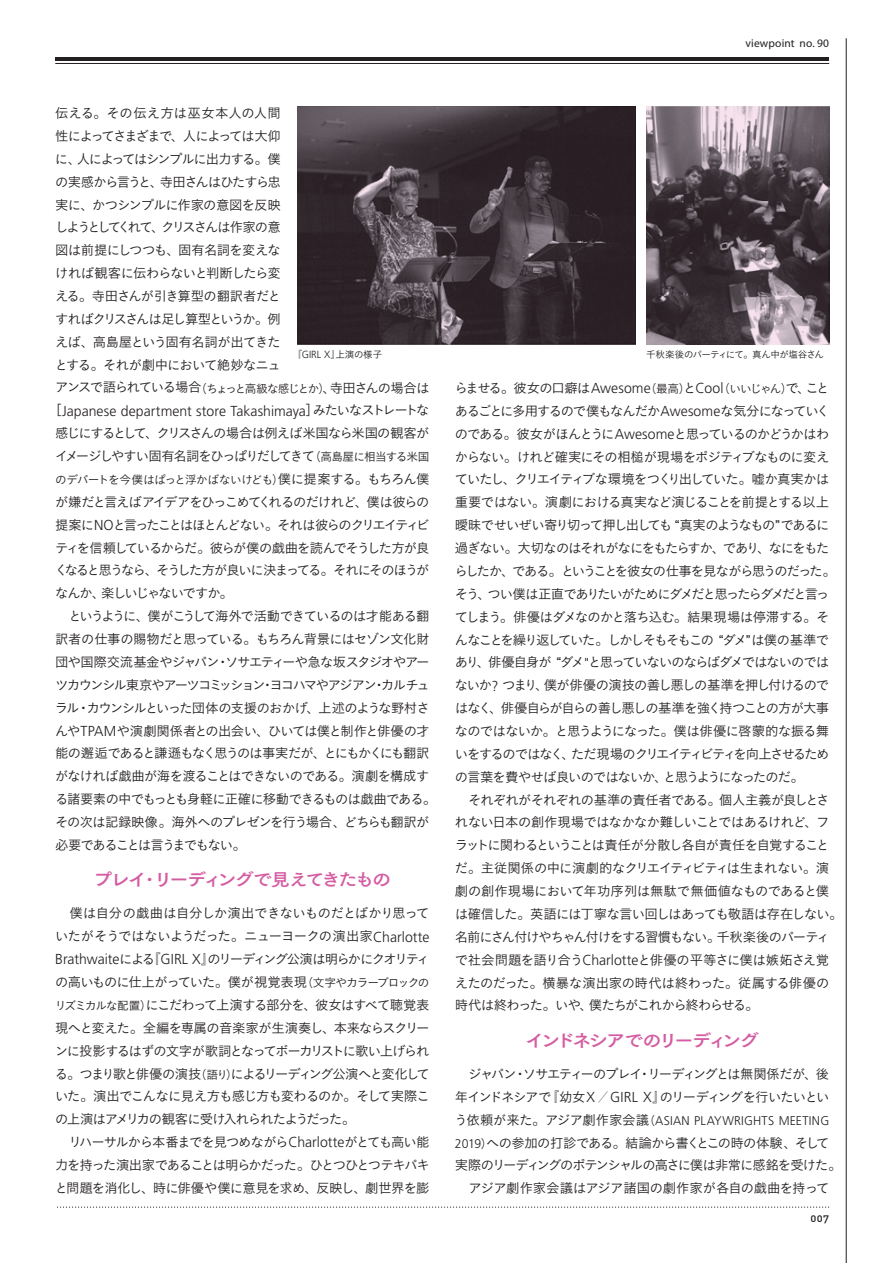
<style>
.page{position:relative;width:893px;height:1263px;background:#fff}
.page>*{position:absolute;margin:0;border:0;box-sizing:border-box;transform-origin:0 0}
.t1{font:17.25px "Tsuku Go Pro B";letter-spacing:-.12em;color:#d55ca2;scale:1.11 1}
.t2{font:17.25px "Tsuku Go Pro B";letter-spacing:-.14em;color:#d55ca2;scale:1.11 1}
.t3{font:300 14.4px "Frutiger";color:#231f20}
.t4{font:13.35px/22.8px "Koburina Go Std N W3";letter-spacing:-.085em;color:#231f20}
.t5{font:13.35px/22.8px "Koburina Go Std N W3";letter-spacing:-.06em;color:#231f20}
.t6{font:13.35px/22.8px "Koburina Go Std N W3";letter-spacing:-.105em;color:#231f20}
.t7{font:300 12.6px "Frutiger";letter-spacing:.02em;color:#231f20}
.t8{font:11.7px "Koburina Go Std N W3";letter-spacing:-.065em;color:#231f20}
.t9{font:11.55px "Myriad Pro";letter-spacing:.01em;color:#231f20}
.t10{font:11.1px "DIN Medium Alternate";color:#231f20}
.t11{font:300 10.35px "Frutiger";color:#231f20}
.t12{font:9.6px "Koburina Go Std N W3";letter-spacing:-.065em;color:#231f20}
.s1{font-family:"Gothic BBB Pr 5";font-weight:500}
.s2{font-family:"Gothic BBB Pr 5";font-weight:500;font-size:11.7px}
.s3{font-size:11.7px}
.s4{font-family:"Gothic BBB Pr 5";font-weight:500;font-size:13.35px}
.s5{font-family:"Koburina Go Std N W3";font-weight:400;font-size:13.35px}
.s6{font-size:13.35px}
.s7{font-family:"Frutiger";font-weight:300;font-size:14.4px}
.s8{font-family:"Futo Go B101 Pr 5";font-weight:700}
.s9{font-family:"Gothic BBB Pr 5";font-weight:500;font-size:9.6px}
.s10{font-family:"Koburina Go Std N W3";font-weight:400;font-size:9.6px}
.s11{font-family:"Frutiger";font-weight:300;font-size:12.6px}
</style>
<div class="page">
<hr style="left:55px;top:58px;width:774px;height:3px;background:#231f20">
<hr style="left:55px;top:63px;width:774px;height:1px;background:#231f20">
<svg style="left:57px;top:1206px;width:772px;height:2px"></svg>
<hr style="left:846px;top:38px;width:1px;height:1225px;background:#231f20">
<img style="left:298px;top:106px;width:338px;height:238px">
<img style="left:646px;top:106px;width:183px;height:238px">
<p class="t9" style="left:746px;top:36px;width:85px">viewpoint no. 90</p>
<p class="t4" style="left:55px;top:101px;width:376px">伝える<span class="s1">。</span>その伝え方は巫女本人の人間<br>性によってさまざまで<span class="s1">、</span>人によっては大仰<br>に<span class="s1">、</span>人によってはシンプルに出力する<span class="s1">。</span>僕<br>の実感から言うと<span class="s1">、</span>寺田さんはひたすら忠<br>実に<span class="s1">、</span>かつシンプルに作家の意図を反映<br>しようとしてくれて<span class="s1">、</span>クリスさんは作家の意<br>図は前提にしつつも<span class="s1">、</span>固有名詞を変えな<br>ければ観客に伝わらないと判断したら変<br>える<span class="s1">。</span>寺田さんが引き算型の翻訳者だと<br>すればクリスさんは足し算型というか<span class="s1">。</span>例<br>えば<span class="s1">、</span>高島屋という固有名詞が出てきた<br>とする<span class="s1">。</span>それが劇中において絶妙なニュ<br>アンスで語られている場合<span class="s2">（</span><span class="s3">ちょっと高級な感じとか</span><span class="s2">）</span><span class="s1">、</span>寺田さんの場合は</p>
<p class="t3" style="left:48px;top:402px;width:383px"><span class="s4">［</span>Japanese department store Takashimaya<span class="s4">］</span><span class="s5">みたいなストレートな</span></p>
<p class="t4" style="left:55px;top:422px;width:376px">感じにするとして<span class="s1">、</span>クリスさんの場合は例えば米国なら米国の観客がイメージしやすい固有名詞をひっぱりだしてきて<span class="s2">（</span><span class="s3">高島屋に相当する米国</span></p>
<p class="t8" style="left:55px;top:471px;width:376px">のデパートを今僕はぱっと浮かばないけども<span class="s1">）</span><span class="s6">僕に提案する</span><span class="s4">。</span><span class="s6">もちろん僕</span></p>
<p class="t4" style="left:55px;top:490px;width:383px">が嫌だと言えばアイデアをひっこめてくれるのだけれど<span class="s1">、</span>僕は彼らの提案に<span class="s7">NO</span>と言ったことはほとんどない<span class="s1">。</span>それは彼らのクリエイティビティを信頼しているからだ<span class="s1">。</span>彼らが僕の戯曲を読んでそうした方が良くなると思うなら<span class="s1">、</span>そうした方が良いに決まってる<span class="s1">。</span>それにそのほうがなんか<span class="s1">、</span>楽しいじゃないですか<span class="s1">。<br></span>　というように<span class="s1">、</span>僕がこうして海外で活動できているのは才能ある翻訳者の仕事の賜物だと思っている<span class="s1">。</span>もちろん背景にはセゾン文化財団や国際交流基金やジャパン<span class="s1">・</span>ソサエティーや急な坂スタジオやアーツカウンシル東京やアーツコミッション<span class="s1">・</span>ヨコハマやアジアン<span class="s1">・</span>カルチュラル<span class="s1">・</span>カウンシルといった団体の支援のおかげ<span class="s1">、</span>上述のような野村さんや<span class="s7">TPAM</span>や演劇関係者との出会い<span class="s1">、</span>ひいては僕と制作と俳優の才能の邂逅であると謙遜もなく思うのは事実だが<span class="s1">、</span>とにもかくにも翻訳がなければ戯曲が海を渡ることはできないのである<span class="s1">。</span>演劇を構成する諸要素の中でもっとも身軽に正確に移動できるものは戯曲である<span class="s1">。</span>その次は記録映像<span class="s1">。</span>海外へのプレゼンを行う場合<span class="s1">、</span>どちらも翻訳が必要であることは言うまでもない<span class="s1">。</span></p>
<p class="t1" style="left:93px;top:865px;width:270px">プレイ<span class="s8">・</span>リーディングで見えてきたもの</p>
<p class="t4" style="left:55px;top:902px;width:377px">　僕は自分の戯曲は自分しか演出できないものだとばかり思っていたがそうではないようだった<span class="s1">。</span>ニューヨークの演出家<span class="s7">Charlotte Brathwaite</span>による<span class="s1">『</span><span class="s7">GIRL X</span><span class="s1">』</span>のリーディング公演は明らかにクオリティの高いものに仕上がっていた<span class="s1">。</span>僕が視覚表現<span class="s2">（</span><span class="s3">文字やカラーブロックのリズミカルな配置</span><span class="s2">）</span>にこだわって上演する部分を<span class="s1">、</span>彼女はすべて聴覚表現へと変えた<span class="s1">。</span>全編を専属の音楽家が生演奏し<span class="s1">、</span>本来ならスクリーンに投影するはずの文字が歌詞となってボーカリストに歌い上げられる<span class="s1">。</span>つまり歌と俳優の演技<span class="s2">（</span><span class="s3">語り</span><span class="s2">）</span>によるリーディング公演へと変化していた<span class="s1">。</span>演出でこんなに見え方も感じ方も変わるのか<span class="s1">。</span>そして実際この上演はアメリカの観客に受け入れられたようだった<span class="s1">。<br></span>　リハーサルから本番までを見つめながら<span class="s7">Charlotte</span>がとても高い能力を持った演出家であることは明らかだった<span class="s1">。</span>ひとつひとつテキパキと問題を消化し<span class="s1">、</span>時に俳優や僕に意見を求め<span class="s1">、</span>反映し<span class="s1">、</span>劇世界を膨</p>
<p class="t11" style="left:293px;top:349px;width:91px"><span class="s9">『</span>GIRL X<span class="s9">』</span><span class="s10">上演の様子</span></p>
<p class="t12" style="left:646px;top:347px;width:179px">千秋楽後のパーティにて<span class="s1">。</span>真ん中が塩谷さん</p>
<p class="t4" style="left:455px;top:376px;width:390px">らませる<span class="s1">。</span>彼女の口癖は<span class="s7">Awesome</span><span class="s2">（</span><span class="s3">最高</span><span class="s2">）</span>と<span class="s7">Coo</span><span class="s2">（</span><span class="s7">l</span> <span class="s3">いいじゃん</span><span class="s2">）</span>で<span class="s1">、</span>ことあるごとに多用するので僕もなんだか<span class="s7">Awesome</span>な気分になっていくのである<span class="s1">。</span>彼女がほんとうに<span class="s7">Awesome</span>と思っているのかどうかはわからない<span class="s1">。</span>けれど確実にその相槌が現場をポジティブなものに変えていたし<span class="s1">、</span>クリエイティブな環境をつくり出していた<span class="s1">。</span>嘘か真実かは重要ではない<span class="s1">。</span>演劇における真実など演じることを前提とする以上曖昧でせいぜい寄り切って押し出しても <span class="s1">“</span>真実のようなもの<span class="s1">”</span>であるに過ぎない<span class="s1">。</span>大切なのはそれがなにをもたらすか<span class="s1">、</span>であり<span class="s1">、</span>なにをもたらしたか<span class="s1">、</span>である<span class="s1">。</span>ということを彼女の仕事を見ながら思うのだった<span class="s1">。</span>そう<span class="s1">、</span>つい僕は正直でありたいがためにダメだと思ったらダメだと言ってしまう<span class="s1">。</span>俳優はダメなのかと落ち込む<span class="s1">。</span>結果現場は停滞する<span class="s1">。</span>そんなことを繰り返していた<span class="s1">。</span>しかしそもそもこの <span class="s1">“</span>ダメ<span class="s1">”</span>は僕の基準であり<span class="s1">、</span>俳優自身が <span class="s1">“</span>ダメ<span class="s7">"</span>と思っていないのならばダメではないのではないか<span class="s7">?</span> つまり<span class="s1">、</span>僕が俳優の演技の善し悪しの基準を押し付けるのではなく<span class="s1">、</span>俳優自らが自らの善し悪しの基準を強く持つことの方が大事なのではないか<span class="s1">。</span>と思うようになった<span class="s1">。</span>僕は俳優に啓蒙的な振る舞いをするのではなく<span class="s1">、</span>ただ現場のクリエイティビティを向上させるための言葉を費やせば良いのではないか<span class="s1">、</span>と思うようになったのだ<span class="s1">。<br></span>　それぞれがそれぞれの基準の責任者である<span class="s1">。</span>個人主義が良しとされない日本の創作現場ではなかなか難しいことではあるけれど<span class="s1">、</span>フラットに関わるということは責任が分散し各自が責任を自覚することだ<span class="s1">。</span>主従関係の中に演劇的なクリエイティビティは生まれない<span class="s1">。</span>演劇の創作現場において年功序列は無駄で無価値なものであると僕は確信した<span class="s1">。</span>英語には丁寧な言い回しはあっても敬語は存在しない<span class="s1">。</span>名前にさん付けやちゃん付けをする習慣もない<span class="s1">。</span>千秋楽後のパーティで社会問題を語り合う<span class="s7">Charlotte</span>と俳優の平等さに僕は嫉妬さえ覚えたのだった<span class="s1">。</span>横暴な演出家の時代は終わった<span class="s1">。</span>従属する俳優の時代は終わった<span class="s1">。</span>いや<span class="s1">、</span>僕たちがこれから終わらせる<span class="s1">。</span></p>
<p class="t2" style="left:525px;top:1025px;width:212px">インドネシアでのリーディング</p>
<p class="t6" style="left:455px;top:1062px;width:376px">　ジャパン<span class="s1">・</span>ソサエティーのプレイ<span class="s1">・</span>リーディングとは無関係だが<span class="s1">、</span>後年インドネシアで<span class="s1">『</span>幼女<span class="s7">X</span> <span class="s1">／</span> <span class="s7">GIRL X</span><span class="s1">』</span>のリーディングを行いたいとい</p>
<p class="t7" style="left:455px;top:1113px;width:376px"><span class="s5">う依頼が来た</span><span class="s4">。</span><span class="s5">アジア劇作家会議</span><span class="s2">（</span>ASIAN PLAYWRIGHTS MEETING</p>
<p class="t5" style="left:455px;top:1131px;width:388px"><span class="s11">2019</span><span class="s2">）</span>への参加の打診である<span class="s1">。</span>結論から書くとこの時の体験<span class="s1">、</span>そして実際のリーディングのポテンシャルの高さに僕は非常に感銘を受けた<span class="s1">。</span>　アジア劇作家会議はアジア諸国の劇作家が各自の戯曲を持って</p>
<p class="t10" style="left:811px;top:1211px;width:20px">007</p>
</div>
